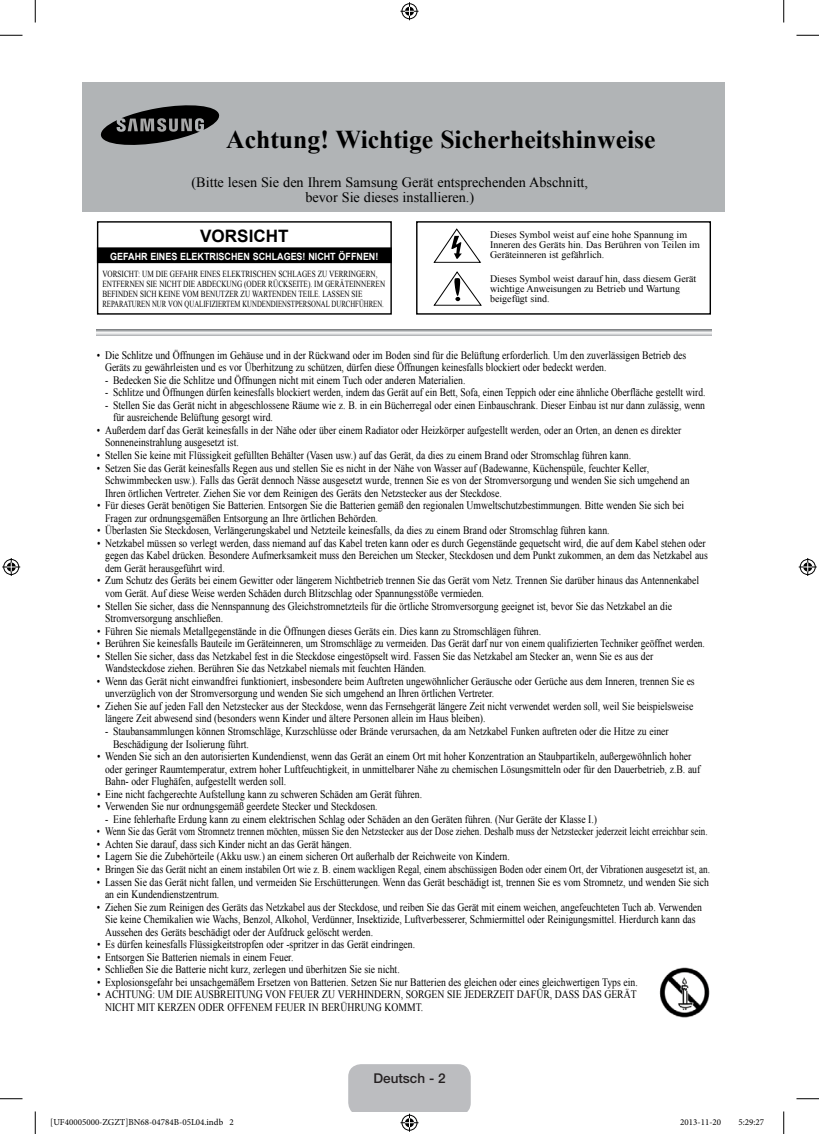
<style>
.page{position:relative;width:819px;height:1134px;background:#fff}
.page>*{position:absolute;margin:0;border:0;box-sizing:border-box;transform-origin:0 0}
.t1{font:700 25.65px "Times New Roman";color:#000}
.t2{font:700 17.1px "Arial";color:#000}
.t3{font:14.25px/14.2px "Times New Roman";color:#000;text-align:center}
.t4{font:500 13.5px "Helvetica Neue LT Pro";color:#231f20}
.t5{font:11.4px/12.6px "Times New Roman";color:#000;scale:.85 1}
.t6{font:11.4px "Times New Roman";color:#000;scale:.83 1}
.t7{font:11.4px "Times New Roman";color:#000;scale:.79 1}
.t8{font:11.4px "Times New Roman";color:#000;scale:.8 1}
.t9{font:10.05px/9.9px "Times New Roman";color:#000}
.t10{font:700 10.05px "Arial";color:#fff;scale:.9 1}
.t11{font:9.3px/10.1px "Times New Roman";color:#000;scale:.78 1}
.t12{font:9px "Minion Pro";color:#000}
</style>
<div class="page">
<div style="left:82px;top:82px;width:642px;height:130px;background:#b1b4b6"></div>
<div style="left:97px;top:221px;width:295px;height:94px;border:1px solid #000"></div>
<div style="left:98px;top:248px;width:293px;height:14px;background:#000"></div>
<div style="left:97px;top:247px;width:295px;height:16px;border:1px solid #000"></div>
<div style="left:416px;top:221px;width:295px;height:94px;border:1px solid #000"></div>
<svg style="left:434px;top:228px;width:47px;height:35px"></svg>
<svg style="left:434px;top:271px;width:48px;height:35px"></svg>
<svg style="left:101px;top:105px;width:119px;height:40px"></svg>
<svg style="left:97px;top:330px;width:614px;height:6px"></svg>
<img style="left:659px;top:967px;width:51px;height:51px">
<svg style="left:0;top:35px;width:22px;height:1px"></svg>
<svg style="left:796px;top:35px;width:23px;height:1px"></svg>
<svg style="left:0;top:1098px;width:22px;height:1px"></svg>
<svg style="left:796px;top:1098px;width:23px;height:1px"></svg>
<svg style="left:35px;top:0;width:1px;height:22px"></svg>
<svg style="left:35px;top:1111px;width:1px;height:23px"></svg>
<svg style="left:783px;top:0;width:1px;height:22px"></svg>
<svg style="left:783px;top:1111px;width:1px;height:23px"></svg>
<svg style="left:400px;top:2px;width:18px;height:18px"></svg>
<svg style="left:348px;top:1064px;width:123px;height:67px"></svg>
<svg style="left:2px;top:558px;width:18px;height:18px"></svg>
<svg style="left:799px;top:558px;width:18px;height:18px"></svg>
<h1 class="t1" style="left:226px;top:122px;width:431px">Achtung! Wichtige Sicherheitshinweise</h1>
<p class="t3" style="left:191px;top:175px;width:398px">(Bitte lesen Sie den Ihrem Samsung Gerät entsprechenden Abschnitt, bevor Sie dieses installieren.)</p>
<h2 class="t2" style="left:200px;top:224px;width:90px">VORSICHT</h2>
<p class="t11" style="left:102px;top:269px;width:364px">VORSICHT: UM DIE GEFAHR EINES ELEKTRISCHEN SCHLAGES ZU VERRINGERN, ENTFERNEN SIE NICHT DIE ABDECKUNG (ODER RÜCKSEITE). IM GERÄTEINNEREN BEFINDEN SICH KEINE VOM BENUTZER ZU WARTENDEN TEILE. LASSEN SIE REPARATUREN NUR VON QUALIFIZIERTEM KUNDENDIENSTPERSONAL DURCHFÜHREN.</p>
<p class="t9" style="left:490px;top:230px;width:211px">Dieses Symbol weist auf eine hohe Spannung im<br>Inneren des Geräts hin. Das Berühren von Teilen im<br>Geräteinneren ist gefährlich.</p>
<p class="t9" style="left:490px;top:274px;width:208px">Dieses Symbol weist darauf hin, dass diesem Gerät wichtige Anweisungen zu Betrieb und Wartung beigefügt sind.</p>
<p class="t10" style="left:110px;top:249px;width:299px">GEFAHR EINES ELEKTRISCHEN SCHLAGES! NICHT ÖFFNEN!</p>
<p class="t5" style="left:105px;top:348px;width:685px;text-indent:-8px">• Die Schlitze und Öffnungen im Gehäuse und in der Rückwand oder im Boden sind für die Belüftung erforderlich. Um den zuverlässigen Betrieb des<br>Geräts zu gewährleisten und es vor Überhitzung zu schützen, dürfen diese Öffnungen keinesfalls blockiert oder bedeckt werden.</p>
<p class="t5" style="left:105px;top:373px;width:425px">- Bedecken Sie die Schlitze und Öffnungen nicht mit einem Tuch oder anderen Materialien.</p>
<p class="t6" style="left:105px;top:385px;width:725px">- Schlitze und Öffnungen dürfen keinesfalls blockiert werden, indem das Gerät auf ein Bett, Sofa, einen Teppich oder eine ähnliche Oberfläche gestellt wird.</p>
<p class="t5" style="left:113px;top:398px;width:698px;text-indent:-8px">- Stellen Sie das Gerät nicht in abgeschlossene Räume wie z. B. in ein Bücherregal oder einen Einbauschrank. Dieser Einbau ist nur dann zulässig, wenn für ausreichende Belüftung gesorgt wird.</p>
<p class="t5" style="left:105px;top:423px;width:679px;text-indent:-8px">• Außerdem darf das Gerät keinesfalls in der Nähe oder über einem Radiator oder Heizkörper aufgestellt werden, oder an Orten, an denen es direkter<br>Sonneneinstrahlung ausgesetzt ist.</p>
<p class="t5" style="left:97px;top:448px;width:630px">• Stellen Sie keine mit Flüssigkeit gefüllten Behälter (Vasen usw.) auf das Gerät, da dies zu einem Brand oder Stromschlag führen kann.</p>
<p class="t5" style="left:105px;top:461px;width:689px;text-indent:-8px">• Setzen Sie das Gerät keinesfalls Regen aus und stellen Sie es nicht in der Nähe von Wasser auf (Badewanne, Küchenspüle, feuchter Keller,<br>Schwimmbecken usw.). Falls das Gerät dennoch Nässe ausgesetzt wurde, trennen Sie es von der Stromversorgung und wenden Sie sich umgehend an<br>Ihren örtlichen Vertreter. Ziehen Sie vor dem Reinigen des Geräts den Netzstecker aus der Steckdose.</p>
<p class="t5" style="left:105px;top:499px;width:683px;text-indent:-8px">• Für dieses Gerät benötigen Sie Batterien. Entsorgen Sie die Batterien gemäß den regionalen Umweltschutzbestimmungen. Bitte wenden Sie sich bei<br>Fragen zur ordnungsgemäßen Entsorgung an Ihre örtlichen Behörden.</p>
<p class="t5" style="left:97px;top:524px;width:605px">• Überlasten Sie Steckdosen, Verlängerungskabel und Netzteile keinesfalls, da dies zu einem Brand oder Stromschlag führen kann.</p>
<p class="t5" style="left:105px;top:536px;width:711px;text-indent:-8px">• Netzkabel müssen so verlegt werden, dass niemand auf das Kabel treten kann oder es durch Gegenstände gequetscht wird, die auf dem Kabel stehen oder gegen das Kabel drücken. Besondere Aufmerksamkeit muss den Bereichen um Stecker, Steckdosen und dem Punkt zukommen, an dem das Netzkabel aus dem Gerät herausgeführt wird.</p>
<p class="t5" style="left:105px;top:574px;width:700px;text-indent:-8px">• Zum Schutz des Geräts bei einem Gewitter oder längerem Nichtbetrieb trennen Sie das Gerät vom Netz. Trennen Sie darüber hinaus das Antennenkabel vom Gerät. Auf diese Weise werden Schäden durch Blitzschlag oder Spannungsstöße vermieden.</p>
<p class="t5" style="left:105px;top:599px;width:668px;text-indent:-8px">• Stellen Sie sicher, dass die Nennspannung des Gleichstromnetzteils für die örtliche Stromversorgung geeignet ist, bevor Sie das Netzkabel an die<br>Stromversorgung anschließen.</p>
<p class="t5" style="left:97px;top:624px;width:524px">• Führen Sie niemals Metallgegenstände in die Öffnungen dieses Geräts ein. Dies kann zu Stromschlägen führen.</p>
<p class="t6" style="left:97px;top:635px;width:734px">• Berühren Sie keinesfalls Bauteile im Geräteinneren, um Stromschläge zu vermeiden. Das Gerät darf nur von einem qualifizierten Techniker geöffnet werden.</p>
<p class="t5" style="left:105px;top:649px;width:646px;text-indent:-8px">• Stellen Sie sicher, dass das Netzkabel fest in die Steckdose eingestöpselt wird. Fassen Sie das Netzkabel am Stecker an, wenn Sie es aus der<br>Wandsteckdose ziehen. Berühren Sie das Netzkabel niemals mit feuchten Händen.</p>
<p class="t5" style="left:105px;top:674px;width:695px;text-indent:-8px">• Wenn das Gerät nicht einwandfrei funktioniert, insbesondere beim Auftreten ungewöhnlicher Geräusche oder Gerüche aus dem Inneren, trennen Sie es unverzüglich von der Stromversorgung und wenden Sie sich umgehend an Ihren örtlichen Vertreter.</p>
<p class="t5" style="left:105px;top:699px;width:693px;text-indent:-8px">• Ziehen Sie auf jeden Fall den Netzstecker aus der Steckdose, wenn das Fernsehgerät längere Zeit nicht verwendet werden soll, weil Sie beispielsweise längere Zeit abwesend sind (besonders wenn Kinder und ältere Personen allein im Haus bleiben).</p>
<p class="t5" style="left:113px;top:724px;width:655px;text-indent:-8px">- Staubansammlungen können Stromschläge, Kurzschlüsse oder Brände verursachen, da am Netzkabel Funken auftreten oder die Hitze zu einer<br>Beschädigung der Isolierung führt.</p>
<p class="t5" style="left:105px;top:749px;width:702px;text-indent:-8px">• Wenden Sie sich an den autorisierten Kundendienst, wenn das Gerät an einem Ort mit hoher Konzentration an Staubpartikeln, außergewöhnlich hoher oder geringer Raumtemperatur, extrem hoher Luftfeuchtigkeit, in unmittelbarer Nähe zu chemischen Lösungsmitteln oder für den Dauerbetrieb, z.B. auf<br>Bahn- oder Flughäfen, aufgestellt werden soll.</p>
<p class="t5" style="left:97px;top:787px;width:384px">• Eine nicht fachgerechte Aufstellung kann zu schweren Schäden am Gerät führen.</p>
<p class="t5" style="left:97px;top:800px;width:331px">• Verwenden Sie nur ordnungsgemäß geerdete Stecker und Steckdosen.</p>
<p class="t5" style="left:105px;top:812px;width:580px">- Eine fehlerhafte Erdung kann zu einem elektrischen Schlag oder Schäden an den Geräten führen. (Nur Geräte der Klasse I.)</p>
<p class="t7" style="left:97px;top:824px;width:775px">• Wenn Sie das Gerät vom Stromnetz trennen möchten, müssen Sie den Netzstecker aus der Dose ziehen. Deshalb muss der Netzstecker jederzeit leicht erreichbar sein.</p>
<p class="t5" style="left:97px;top:837px;width:301px">• Achten Sie darauf, dass sich Kinder nicht an das Gerät hängen.</p>
<p class="t5" style="left:97px;top:850px;width:487px">• Lagern Sie die Zubehörteile (Akku usw.) an einem sicheren Ort außerhalb der Reichweite von Kindern.</p>
<p class="t8" style="left:97px;top:861px;width:768px">• Bringen Sie das Gerät nicht an einem instabilen Ort wie z. B. einem wackligen Regal, einem abschüssigen Boden oder einem Ort, der Vibrationen ausgesetzt ist, an.</p>
<p class="t5" style="left:105px;top:875px;width:712px;text-indent:-8px">• Lassen Sie das Gerät nicht fallen, und vermeiden Sie Erschütterungen. Wenn das Gerät beschädigt ist, trennen Sie es vom Stromnetz, und wenden Sie sich an ein Kundendienstzentrum.</p>
<p class="t5" style="left:105px;top:900px;width:704px;text-indent:-8px">• Ziehen Sie zum Reinigen des Geräts das Netzkabel aus der Steckdose, und reiben Sie das Gerät mit einem weichen, angefeuchteten Tuch ab. Verwenden<br>Sie keine Chemikalien wie Wachs, Benzol, Alkohol, Verdünner, Insektizide, Luftverbesserer, Schmiermittel oder Reinigungsmittel. Hierdurch kann das<br>Aussehen des Geräts beschädigt oder der Aufdruck gelöscht werden.</p>
<p class="t5" style="left:97px;top:938px;width:376px">• Es dürfen keinesfalls Flüssigkeitstropfen oder -spritzer in das Gerät eindringen.</p>
<p class="t5" style="left:97px;top:950px;width:233px">• Entsorgen Sie Batterien niemals in einem Feuer.</p>
<p class="t5" style="left:97px;top:963px;width:358px">• Schließen Sie die Batterie nicht kurz, zerlegen und überhitzen Sie sie nicht.</p>
<p class="t5" style="left:97px;top:975px;width:638px">• Explosionsgefahr bei unsachgemäßem Ersetzen von Batterien. Setzen Sie nur Batterien des gleichen oder eines gleichwertigen Typs ein.</p>
<p class="t5" style="left:105px;top:988px;width:627px;text-indent:-8px">• ACHTUNG: UM DIE AUSBREITUNG VON FEUER ZU VERHINDERN, SORGEN SIE JEDERZEIT DAFÜR, DASS DAS GERÄT<br>NICHT MIT KERZEN ODER OFFENEM FEUER IN BERÜHRUNG KOMMT.</p>
<p class="t4" style="left:373px;top:1069px;width:74px">Deutsch - 2</p>
<p class="t12" style="left:50px;top:1116px;width:185px">[UF40005000-ZGZT]BN68-04784B-05L04.indb 2</p>
<p class="t12" style="left:680px;top:1116px;width:42px">2013-11-20</p>
<p class="t12" style="left:738px;top:1116px;width:27px">5:29:27</p>
</div>
